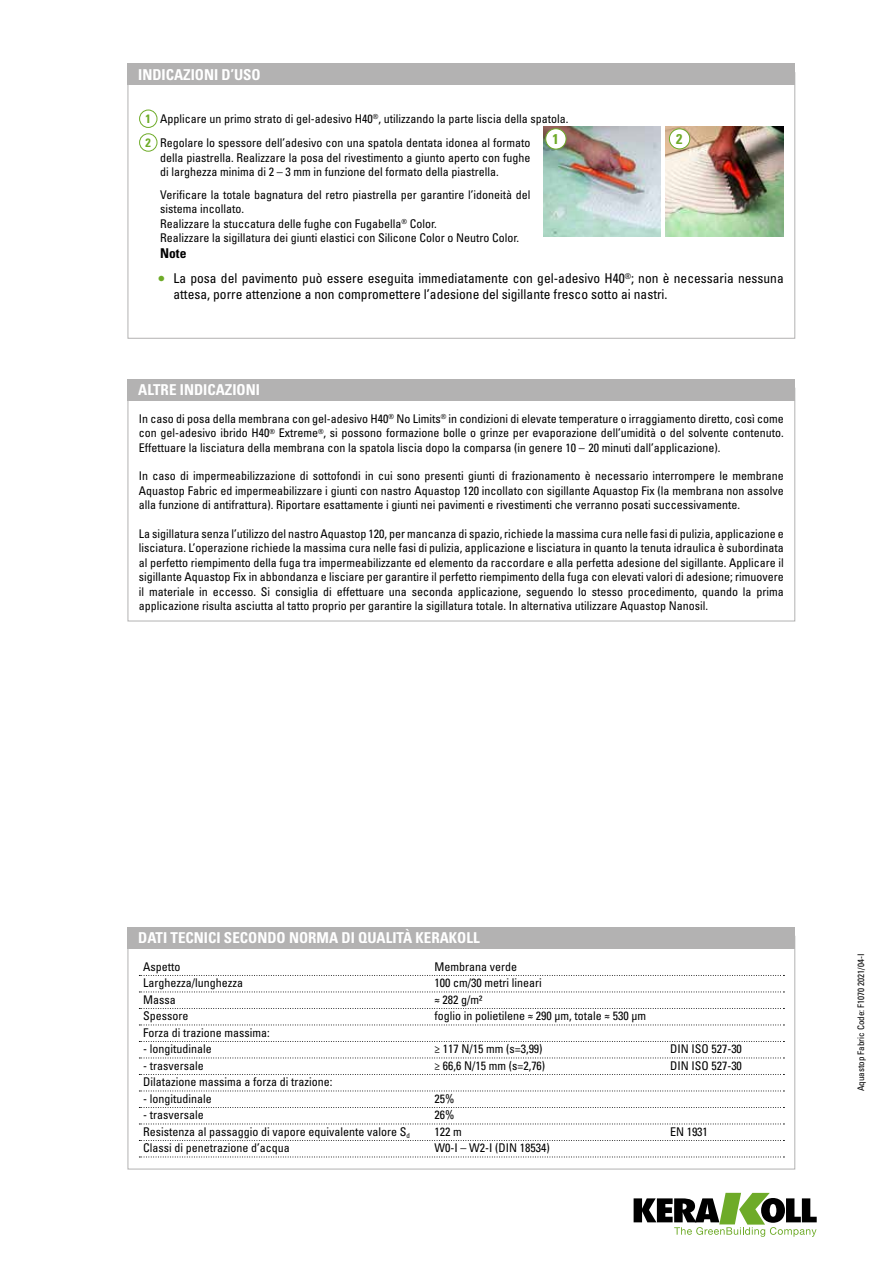
<style>
.page{position:relative;width:893px;height:1263px;background:#fff}
.page>*{position:absolute;margin:0;border:0;box-sizing:border-box;transform-origin:0 0}
.t1{font:700 condensed 15px "Univers LT Std";color:#fff}
.t2{font:700 condensed 14.25px "Univers LT Std";color:#6eab28}
.t3{font:condensed 13.5px/16.2px "Univers LT Std";color:#000}
.t4{font:700 condensed 13.5px "Univers LT Std";color:#000}
.t5{font:condensed 12px/14.4px "Univers LT Std";color:#000;text-align:justify}
.t6{font:condensed 9px "Univers LT Std";color:#000}
.s1{font-weight:700;font-size:12.15px;color:#6eab28}
.s2{font-size:18px;color:#6eab28}
.s3{font-weight:700}
</style>
<div class="page">
<svg style="left:634px;top:1193px;width:183px;height:44px"></svg>
<div style="left:128px;top:379px;width:667px;height:22px;background:#b3b2b2"></div>
<div style="left:139px;top:110px;width:18px;height:18px;border:1px solid #6eab28;border-radius:50%"></div>
<div style="left:139px;top:133px;width:18px;height:19px;border:1px solid #6eab28;border-radius:50%"></div>
<div style="left:128px;top:64px;width:667px;height:21px;background:#b3b2b2"></div>
<img style="left:543px;top:127px;width:117px;height:109px">
<div style="left:546px;top:129px;width:20px;height:20px;background:#fff;border-radius:50%"></div>
<div style="left:545px;top:128px;width:21px;height:22px;border:1px solid #6eab28;border-radius:50%"></div>
<img style="left:665px;top:127px;width:119px;height:109px">
<div style="left:669px;top:129px;width:21px;height:20px;background:#fff;border-radius:50%"></div>
<div style="left:669px;top:128px;width:21px;height:21px;border:1px solid #6eab28;border-radius:50%"></div>
<svg style="left:139px;top:975px;width:645px;height:1px"></svg>
<svg style="left:139px;top:991px;width:645px;height:1px"></svg>
<svg style="left:139px;top:1008px;width:645px;height:1px"></svg>
<svg style="left:139px;top:1024px;width:645px;height:1px"></svg>
<svg style="left:139px;top:1041px;width:645px;height:1px"></svg>
<svg style="left:139px;top:1057px;width:645px;height:1px"></svg>
<svg style="left:139px;top:1074px;width:645px;height:1px"></svg>
<svg style="left:139px;top:1090px;width:645px;height:1px"></svg>
<svg style="left:139px;top:1107px;width:645px;height:1px"></svg>
<svg style="left:139px;top:1123px;width:645px;height:1px"></svg>
<svg style="left:139px;top:1140px;width:645px;height:1px"></svg>
<svg style="left:139px;top:1156px;width:645px;height:1px"></svg>
<div style="left:128px;top:927px;width:667px;height:22px;background:#b3b2b2"></div>
<p class="t1" style="left:138px;top:65px;width:124px">INDICAZIONI D’USO</p>
<p class="t5" style="left:145px;top:106px;width:424px;line-height:24.8px"><span class="s1">1</span> Applicare un primo strato di gel-adesivo H40<sup>®</sup>, utilizzando la parte liscia della spatola.<br><span class="s1">2</span> Regolare lo spessore dell’adesivo con una spatola dentata idonea al formato</p>
<p class="t5" style="left:160px;top:150px;width:372px">della piastrella. Realizzare la posa del rivestimento a giunto aperto con fughe di larghezza minima di 2 – 3 mm in funzione del formato della piastrella.</p>
<p class="t5" style="left:160px;top:187px;width:372px;text-align:left">Verificare la totale bagnatura del retro piastrella per garantire l’idoneità del sistema incollato.<br>Realizzare la stuccatura delle fughe con Fugabella<sup>®</sup> Color.<br>Realizzare la sigillatura dei giunti elastici con Silicone Color o Neutro Color.</p>
<p class="t4" style="left:160px;top:245px;width:28px">Note</p>
<p class="t3" style="left:173px;top:270px;width:612px;text-indent:-15px"><span class="s2">•</span> La posa del pavimento può essere eseguita immediatamente con gel-adesivo H40<sup>®</sup>; non è necessaria nessuna attesa, porre attenzione a non compromettere l’adesione del sigillante fresco sotto ai nastri.</p>
<p class="t2" style="left:552px;top:130px;width:8px">1</p>
<p class="t2" style="left:676px;top:131px;width:13px">23</p>
<p class="t1" style="left:138px;top:381px;width:123px">ALTRE INDICAZIONI</p>
<p class="t5" style="left:139px;top:411px;width:646px">In caso di posa della membrana con gel-adesivo H40<sup>®</sup> No Limits<sup>®</sup> in condizioni di elevate temperature o irraggiamento diretto, così come con gel-adesivo ibrido H40<sup>®</sup> Extreme<sup>®</sup>, si possono formazione bolle o grinze per evaporazione dell’umidità o del solvente contenuto.<br>Effettuare la lisciatura della membrana con la spatola liscia dopo la comparsa (in genere 10 – 20 minuti dall’applicazione).</p>
<p class="t5" style="left:139px;top:469px;width:646px">In caso di impermeabilizzazione di sottofondi in cui sono presenti giunti di frazionamento è necessario interrompere le membrane Aquastop Fabric ed impermeabilizzare i giunti con nastro Aquastop 120 incollato con sigillante Aquastop Fix (la membrana non assolve alla funzione di antifrattura). Riportare esattamente i giunti nei pavimenti e rivestimenti che verranno posati successivamente.</p>
<p class="t5" style="left:139px;top:526px;width:646px">La sigillatura senza l’utilizzo del nastro Aquastop 120, per mancanza di spazio, richiede la massima cura nelle fasi di pulizia, applicazione e lisciatura. L’operazione richiede la massima cura nelle fasi di pulizia, applicazione e lisciatura in quanto la tenuta idraulica è subordinata al perfetto riempimento della fuga tra impermeabilizzante ed elemento da raccordare e alla perfetta adesione del sigillante. Applicare il sigillante Aquastop Fix in abbondanza e lisciare per garantire il perfetto riempimento della fuga con elevati valori di adesione; rimuovere il materiale in eccesso. Si consiglia di effettuare una seconda applicazione, seguendo lo stesso procedimento, quando la prima applicazione risulta asciutta al tatto proprio per garantire la sigillatura totale. In alternativa utilizzare Aquastop Nanosil.</p>
<p class="t1" style="left:138px;top:929px;width:343px">DATI TECNICI SECONDO NORMA DI QUALITÀ KERAKOLL</p>
<p class="t5" style="left:143px;top:959px;width:39px">Aspetto</p>
<p class="t5" style="left:434px;top:959px;width:84px">Membrana verde</p>
<p class="t5" style="left:143px;top:976px;width:101px">Larghezza/lunghezza</p>
<p class="t5" style="left:434px;top:976px;width:109px">100 cm/30 metri lineari</p>
<p class="t5" style="left:143px;top:992px;width:34px">Massa</p>
<p class="t5" style="left:434px;top:992px;width:49px"><span class="s3">≈</span> 282 g/m²</p>
<p class="t5" style="left:143px;top:1009px;width:47px">Spessore</p>
<p class="t5" style="left:434px;top:1009px;width:213px">foglio in polietilene <span class="s3">≈</span> 290 µm, totale <span class="s3">≈</span> 530 µm</p>
<p class="t5" style="left:143px;top:1025px;width:128px">Forza di trazione massima:</p>
<p class="t5" style="left:143px;top:1042px;width:70px">- longitudinale</p>
<p class="t5" style="left:434px;top:1042px;width:110px">≥ 117 N/15 mm (s=3,99)</p>
<p class="t5" style="left:670px;top:1042px;width:73px">DIN ISO 527-30</p>
<p class="t5" style="left:143px;top:1058px;width:62px">- trasversale</p>
<p class="t5" style="left:434px;top:1058px;width:112px">≥ 66,6 N/15 mm (s=2,76)</p>
<p class="t5" style="left:670px;top:1058px;width:73px">DIN ISO 527-30</p>
<p class="t5" style="left:143px;top:1075px;width:191px">Dilatazione massima a forza di trazione:</p>
<p class="t5" style="left:143px;top:1091px;width:70px">- longitudinale</p>
<p class="t5" style="left:434px;top:1091px;width:21px">25%</p>
<p class="t5" style="left:143px;top:1108px;width:62px">- trasversale</p>
<p class="t5" style="left:434px;top:1108px;width:21px">26%</p>
<p class="t5" style="left:143px;top:1124px;width:268px">Resistenza al passaggio di vapore equivalente valore S<sub>d</sub></p>
<p class="t5" style="left:434px;top:1124px;width:29px">122 m</p>
<p class="t5" style="left:670px;top:1124px;width:39px">EN 1931</p>
<p class="t5" style="left:143px;top:1141px;width:148px">Classi di penetrazione d’acqua</p>
<p class="t5" style="left:434px;top:1141px;width:117px">W0-I – W2-I (DIN 18534)</p>
<p class="t6" style="left:855px;top:1091px;width:139px;rotate:-90deg">Aquastop Fabric Code: F1070 2021/04-I</p>
</div>
